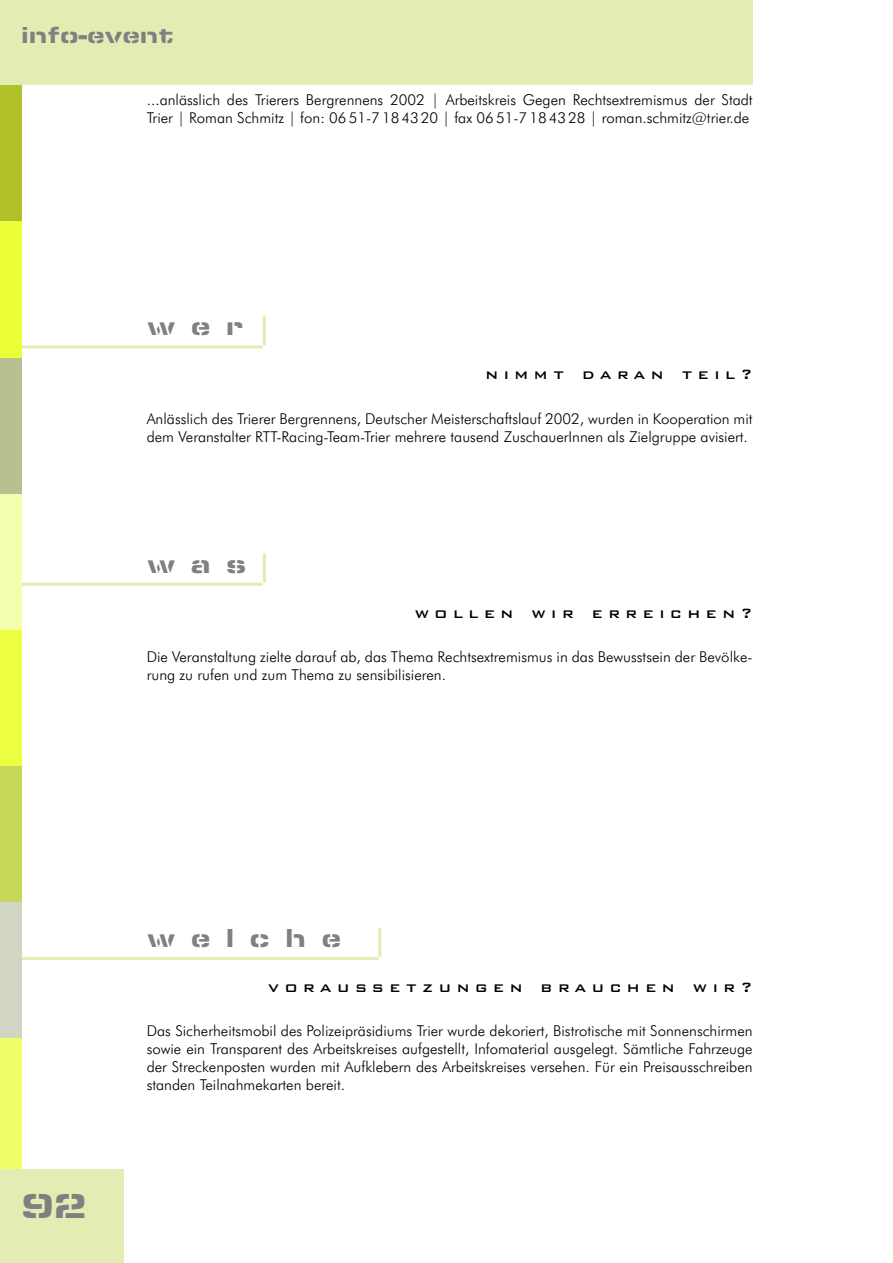
<style>
.page{position:relative;width:893px;height:1263px;background:#fff}
.page>*{position:absolute;margin:0;border:0;box-sizing:border-box;transform-origin:0 0}
.t1{font:36px "Micro Stencil CE Black";color:#808080}
.t2{font:27px "Micro Stencil CE Black";letter-spacing:.56em;color:#808080}
.t3{font:24px "Micro Stencil CE Black";letter-spacing:-.005em;color:#808080}
.t4{font:500 18px "Bank Gothic BT";letter-spacing:.31em;color:#000}
.t5{font:300 15px/18px "Futura BT";color:#000}
</style>
<div class="page">
<hr style="left:0;top:583px;width:263px;height:3px;background:#e2ecb3">
<hr style="left:263px;top:554px;width:3px;height:29px;background:#e2ecb3">
<hr style="left:0;top:345px;width:263px;height:3px;background:#e2ecb3">
<hr style="left:263px;top:316px;width:3px;height:29px;background:#e2ecb3">
<hr style="left:0;top:957px;width:378px;height:3px;background:#e2ecb3">
<hr style="left:378px;top:928px;width:3px;height:29px;background:#e2ecb3">
<div style="left:0;top:1033px;width:21px;height:141px;background:#eeff6b"></div>
<div style="left:0;top:897px;width:21px;height:140px;background:#d1d5c4"></div>
<div style="left:0;top:761px;width:21px;height:140px;background:#c6d759"></div>
<div style="left:0;top:625px;width:21px;height:140px;background:#ecff43"></div>
<div style="left:0;top:489px;width:21px;height:140px;background:#f3ffac"></div>
<div style="left:0;top:353px;width:21px;height:140px;background:#b8c091"></div>
<div style="left:0;top:217px;width:21px;height:140px;background:#ebff38"></div>
<div style="left:0;top:81px;width:21px;height:140px;background:#b0c12a"></div>
<div style="left:0;top:0;width:753px;height:85px;background:#e2ecb3"></div>
<div style="left:0;top:1169px;width:123px;height:94px;background:#e2ecb3"></div>
<h3 class="t3" style="left:21px;top:21px;width:154px">info-event</h3>
<p class="t5" style="left:147px;top:91px;width:607px">...anlässlich des Trierers Bergrennens 2002 | Arbeitskreis Gegen Rechtsextremismus der Stadt<br>Trier | Roman Schmitz | fon: 06 51-7 18 43 20 | fax 06 51-7 18 43 28 | roman.schmitz@trier.de</p>
<h2 class="t2" style="left:147px;top:310px;width:98px">wer</h2>
<p class="t4" style="left:485px;top:363px;width:269px">nimmt daran teil?</p>
<p class="t5" style="left:147px;top:410px;width:607px">Anlässlich des Trierer Bergrennens, Deutscher Meisterschaftslauf 2002, wurden in Kooperation mit dem Veranstalter RTT-Racing-Team-Trier mehrere tausend ZuschauerInnen als Zielgruppe avisiert.</p>
<h2 class="t2" style="left:147px;top:549px;width:101px">was</h2>
<p class="t4" style="left:415px;top:601px;width:339px">wollen wir erreichen?</p>
<p class="t5" style="left:147px;top:648px;width:607px">Die Veranstaltung zielte darauf ab, das Thema Rechtsextremismus in das Bewusstsein der Bevölke&shy;rung zu rufen und zum Thema zu sensibilisieren.</p>
<h2 class="t2" style="left:147px;top:923px;width:196px">welche</h2>
<p class="t4" style="left:268px;top:975px;width:486px">voraussetzungen brauchen wir?</p>
<h1 class="t1" style="left:21px;top:1185px;width:67px">92</h1>
<p class="t5" style="left:147px;top:1022px;width:607px;text-align:justify">Das Sicherheitsmobil des Polizeipräsidiums Trier wurde dekoriert, Bistrotische mit Sonnenschirmen sowie ein Transparent des Arbeitskreises aufgestellt, Infomaterial ausgelegt. Sämtliche Fahrzeuge der Streckenposten wurden mit Aufklebern des Arbeitskreises versehen. Für ein Preisausschreiben standen Teilnahmekarten bereit.</p>
</div>
